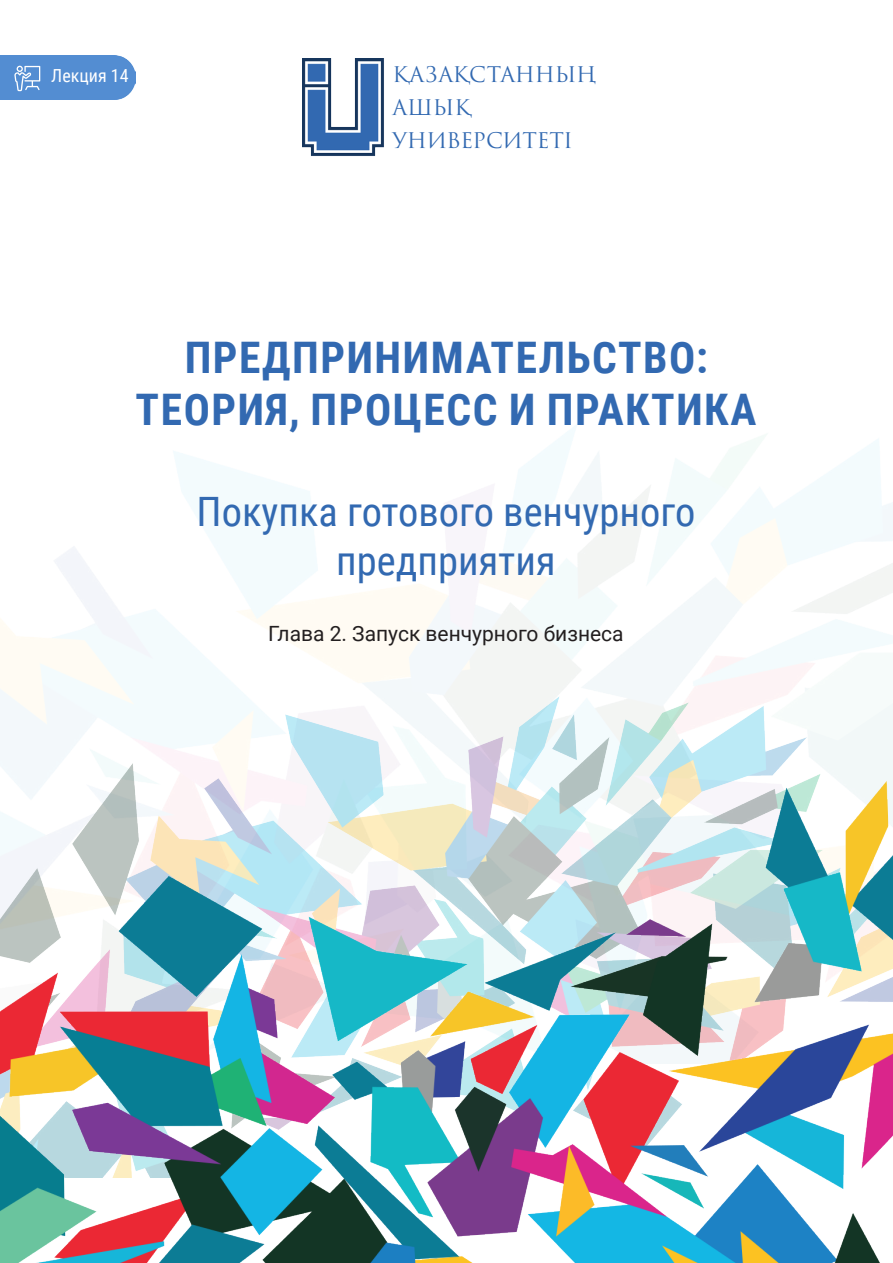
<style>
.page{position:relative;width:893px;height:1263px;background:#fff}
.page>*{position:absolute;margin:0;border:0;box-sizing:border-box;transform-origin:0 0}
.t1{font:700 43.5px/52.2px "Roboto Condensed";letter-spacing:.035em;color:#3269b1;text-align:center}
.t2{font:40.5px/48.6px "Roboto Condensed";color:#3269b1;text-align:center}
.t3{font:21px "Roboto";color:#231f20}
.t4{font:21px "Trajan Pro 3";letter-spacing:-.01em;color:#3269b1}
.t5{font:18px "Roboto Condensed";color:#fff}
</style>
<div class="page">
<img style="left:0;top:425px;width:893px;height:638px">
<img style="left:302px;top:58px;width:82px;height:98px">
<img style="left:0;top:696px;width:892px;height:33px">
<img style="left:0;top:729px;width:892px;height:534px">
<div style="left:0;top:55px;width:136px;height:45px;background:#538dd2"></div>
<svg style="left:14px;top:66px;width:26px;height:25px"></svg>
<p class="t5" style="left:51px;top:63px;width:79px">Лекция 14</p>
<p class="t4" style="left:393px;top:60px;width:205px">ҚАЗАҚСТАННЫҢ</p>
<p class="t4" style="left:393px;top:93px;width:80px">АШЫҚ</p>
<p class="t4" style="left:393px;top:126px;width:182px">УНИВЕРСИТЕТІ</p>
<p class="t1" style="left:136px;top:330px;width:622px">ПРЕДПРИНИМАТЕЛЬСТВО:<br>ТЕОРИЯ, ПРОЦЕСС И ПРАКТИКА</p>
<p class="t2" style="left:197px;top:486px;width:500px">Покупка готового венчурного предприятия</p>
<p class="t3" style="left:268px;top:619px;width:357px">Глава 2. Запуск венчурного бизнеса</p>
</div>
